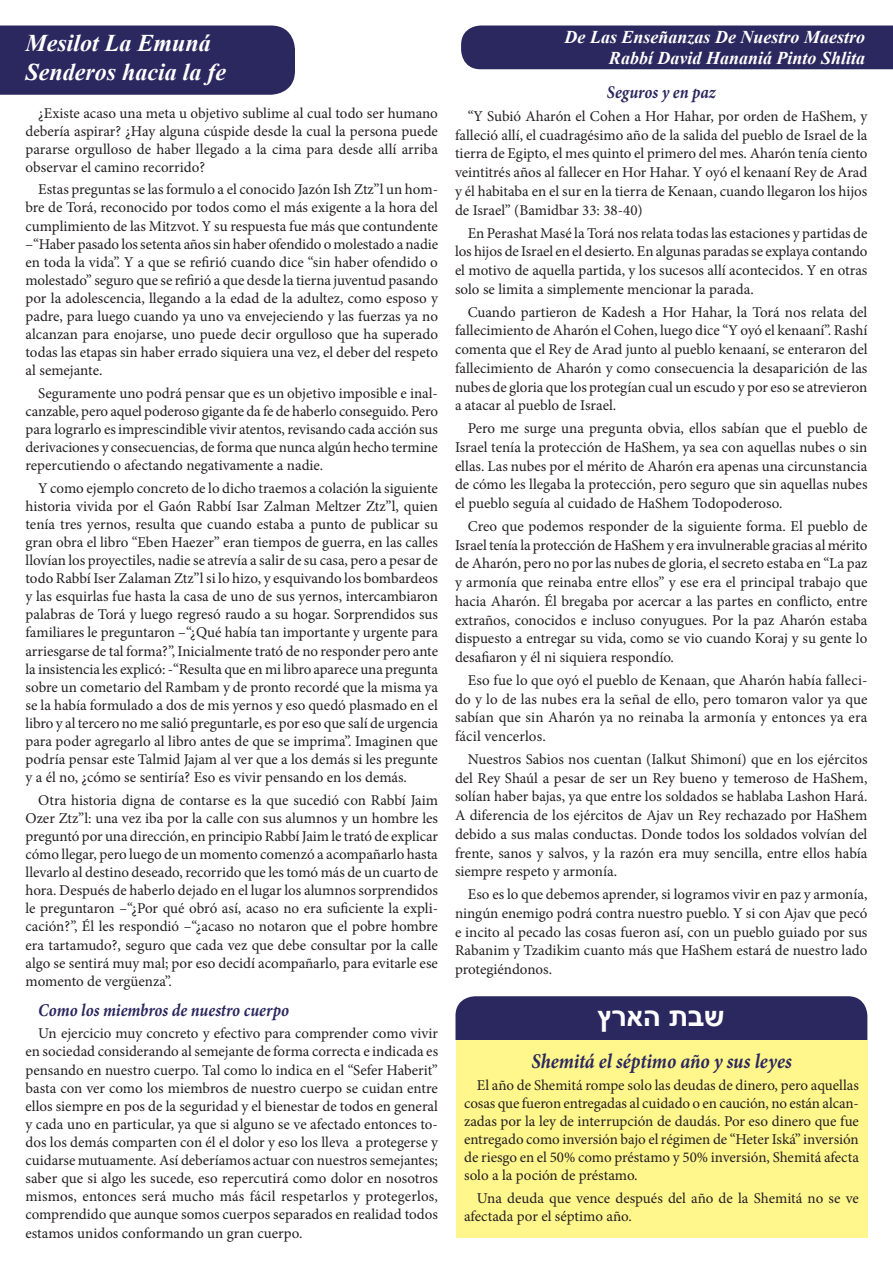
<style>
.page{position:relative;width:893px;height:1263px;background:#fff}
.page>*{position:absolute;margin:0;border:0;box-sizing:border-box;transform-origin:0 0}
.t1{font:700 28.5px "Arial";color:#fff}
.t2{font:italic 700 24px/28.8px "Times New Roman";color:#fff}
.t3{font:italic 700 21px "Minion Pro";letter-spacing:-.005em;color:#2b285f;scale:.9 1}
.t4{font:italic 700 18px/21.6px "Times New Roman";color:#fff;text-align:right}
.t5{font:italic 700 18px "Minion Pro";letter-spacing:.005em;color:#2b285f;scale:.9 1}
.t6{font:15px/18.1px "Minion Pro";color:#231f20;text-align:justify}
</style>
<div class="page">
<div style="left:0;top:26px;width:295px;height:69px;background:#2b285f"></div>
<div style="left:461px;top:26px;width:432px;height:43px;background:#2b285f"></div>
<div style="left:455px;top:996px;width:412px;height:44px;background:#2b285f"></div>
<div style="left:456px;top:1040px;width:411px;height:197px;background:#fff68c"></div>
<h2 class="t2" style="left:26px;top:28px;width:202px">Mesilot La Emuná<br>Senderos hacia la fe</h2>
<p class="t6" style="left:26px;top:104px;width:414px;text-indent:13px">¿Existe acaso una meta u objetivo sublime al cual todo ser humano debería aspirar? ¿Hay alguna cúspide desde la cual la persona puede pararse orgulloso de haber llegado a la cima para desde allí arriba observar el camino recorrido?</p>
<p class="t6" style="left:26px;top:181px;width:414px;text-indent:13px">Estas preguntas se las formulo a el conocido Jazón Ish Ztz”l un hom&shy;bre de Torá, reconocido por todos como el más exigente a la hora del cumplimiento de las Mitzvot. Y su respuesta fue más que contundente –“Haber pasado los setenta años sin haber ofendido o molestado a nadie en toda la vida”. Y a que se refirió cuando dice “sin haber ofendido o molestado” seguro que se refirió a que desde la tierna juventud pasando por la adolescencia, llegando a la edad de la adultez, como esposo y padre, para luego cuando ya uno va envejeciendo y las fuerzas ya no alcanzan para enojarse, uno puede decir orgulloso que ha superado todas las etapas sin haber errado siquiera una vez, el deber del respeto al semejante.</p>
<p class="t6" style="left:26px;top:384px;width:414px;text-indent:13px">Seguramente uno podrá pensar que es un objetivo imposible e inal&shy;canzable, pero aquel poderoso gigante da fe de haberlo conseguido. Pero para lograrlo es imprescindible vivir atentos, revisando cada acción sus derivaciones y consecuencias, de forma que nunca algún hecho termine repercutiendo o afectando negativamente a nadie.</p>
<p class="t6" style="left:26px;top:479px;width:414px;text-indent:13px">Y como ejemplo concreto de lo dicho traemos a colación la siguiente historia vivida por el Gaón Rabbí Isar Zalman Meltzer Ztz”l, quien tenía tres yernos, resulta que cuando estaba a punto de publicar su gran obra el libro “Eben Haezer” eran tiempos de guerra, en las calles llovían los proyectiles, nadie se atrevía a salir de su casa, pero a pesar de todo Rabbí Iser Zalaman Ztz”l si lo hizo, y esquivando los bombardeos y las esquirlas fue hasta la casa de uno de sus yernos, intercambiaron palabras de Torá y luego regresó raudo a su hogar. Sorprendidos sus familiares le preguntaron –“¿Qué había tan importante y urgente para arriesgarse de tal forma?”, Inicialmente trató de no responder pero ante la insistencia les explicó: -“Resulta que en mi libro aparece una pregunta sobre un cometario del Rambam y de pronto recordé que la misma ya se la había formulado a dos de mis yernos y eso quedó plasmado en el libro y al tercero no me salió preguntarle, es por eso que salí de urgencia para poder agregarlo al libro antes de que se imprima”. Imaginen que podría pensar este Talmid Jajam al ver que a los demás si les pregunte y a él no, ¿cómo se sentiría? Eso es vivir pensando en los demás.</p>
<p class="t6" style="left:26px;top:791px;width:414px;text-indent:13px">Otra historia digna de contarse es la que sucedió con Rabbí Jaim Ozer Ztz”l: una vez iba por la calle con sus alumnos y un hombre les preguntó por una dirección, en principio Rabbí Jaim le trató de explicar cómo llegar, pero luego de un momento comenzó a acompañarlo hasta llevarlo al destino deseado, recorrido que les tomó más de un cuarto de hora. Después de haberlo dejado en el lugar los alumnos sorprendidos le preguntaron –“¿Por qué obró así, acaso no era suficiente la expli&shy;cación?”, Él les respondió –“¿acaso no notaron que el pobre hombre era tartamudo?, seguro que cada vez que debe consultar por la calle algo se sentirá muy mal; por eso decidí acompañarlo, para evitarle ese momento de vergüenza”.</p>
<p class="t5" style="left:38px;top:997px;width:280px">Como los miembros de nuestro cuerpo</p>
<p class="t6" style="left:26px;top:1024px;width:414px;text-indent:13px">Un ejercicio muy concreto y efectivo para comprender como vivir en sociedad considerando al semejante de forma correcta e indicada es pensando en nuestro cuerpo. Tal como lo indica en el “Sefer Haberit” basta con ver como los miembros de nuestro cuerpo se cuidan entre ellos siempre en pos de la seguridad y el bienestar de todos en general y cada uno en particular, ya que si alguno se ve afectado entonces to&shy;dos los demás comparten con él el dolor y eso los lleva a protegerse y cuidarse mutuamente. Así deberíamos actuar con nuestros semejantes; saber que si algo les sucede, eso repercutirá como dolor en nosotros mismos, entonces será mucho más fácil respetarlos y protegerlos, comprendido que aunque somos cuerpos separados en realidad todos estamos unidos conformando un gran cuerpo.</p>
<p class="t4" style="left:564px;top:25px;width:302px">De Las Enseñanzas De Nuestro Maestro<br>Rabbí David Hananiá Pinto Shlita</p>
<p class="t5" style="left:607px;top:80px;width:122px">Seguros y en paz</p>
<p class="t6" style="left:455px;top:107px;width:414px;line-height:18.8px;text-indent:13px">“Y Subió Aharón el Cohen a Hor Hahar, por orden de HaShem, y falleció allí, el cuadragésimo año de la salida del pueblo de Israel de la tierra de Egipto, el mes quinto el primero del mes. Aharón tenía ciento veintitrés años al fallecer en Hor Hahar. Y oyó el kenaaní Rey de Arad y él habitaba en el sur en la tierra de Kenaan, cuando llegaron los hijos de Israel” (Bamidbar 33: 38-40)</p>
<p class="t6" style="left:455px;top:223px;width:414px;line-height:18.8px;text-indent:13px">En Perashat Masé la Torá nos relata todas las estaciones y partidas de los hijos de Israel en el desierto. En algunas paradas se explaya contando el motivo de aquella partida, y los sucesos allí acontecidos. Y en otras solo se limita a simplemente mencionar la parada.</p>
<p class="t6" style="left:455px;top:303px;width:414px;line-height:18.8px;text-indent:13px">Cuando partieron de Kadesh a Hor Hahar, la Torá nos relata del fallecimiento de Aharón el Cohen, luego dice “Y oyó el kenaaní”. Rashí comenta que el Rey de Arad junto al pueblo kenaaní, se enteraron del fallecimiento de Aharón y como consecuencia la desaparición de las nubes de gloria que los protegían cual un escudo y por eso se atrevieron a atacar al pueblo de Israel.</p>
<p class="t6" style="left:455px;top:419px;width:414px;line-height:18.8px;text-indent:13px">Pero me surge una pregunta obvia, ellos sabían que el pueblo de Israel tenía la protección de HaShem, ya sea con aquellas nubes o sin ellas. Las nubes por el mérito de Aharón era apenas una circunstancia de cómo les llegaba la protección, pero seguro que sin aquellas nubes el pueblo seguía al cuidado de HaShem Todopoderoso.</p>
<p class="t6" style="left:455px;top:517px;width:414px;line-height:18.8px;text-indent:13px">Creo que podemos responder de la siguiente forma. El pueblo de Israel tenía la protección de HaShem y era invulnerable gracias al mérito de Aharón, pero no por las nubes de gloria, el secreto estaba en “La paz y armonía que reinaba entre ellos” y ese era el principal trabajo que hacia Aharón. Él bregaba por acercar a las partes en conflicto, entre extraños, conocidos e incluso conyugues. Por la paz Aharón estaba dispuesto a entregar su vida, como se vio cuando Koraj y su gente lo desafiaron y él ni siquiera respondío.</p>
<p class="t6" style="left:455px;top:671px;width:414px;line-height:18.8px;text-indent:13px">Eso fue lo que oyó el pueblo de Kenaan, que Aharón había falleci&shy;do y lo de las nubes era la señal de ello, pero tomaron valor ya que sabían que sin Aharón ya no reinaba la armonía y entonces ya era fácil vencerlos.</p>
<p class="t6" style="left:455px;top:750px;width:414px;line-height:18.8px;text-indent:13px">Nuestros Sabios nos cuentan (Ialkut Shimoní) que en los ejércitos del Rey Shaúl a pesar de ser un Rey bueno y temeroso de HaShem, solían haber bajas, ya que entre los soldados se hablaba Lashon Hará.<br>A diferencia de los ejércitos de Ajav un Rey rechazado por HaShem debido a sus malas conductas. Donde todos los soldados volvían del frente, sanos y salvos, y la razón era muy sencilla, entre ellos había siempre respeto y armonía.</p>
<p class="t6" style="left:455px;top:885px;width:414px;line-height:18.8px;text-indent:13px">Eso es lo que debemos aprender, si logramos vivir en paz y armonía, ningún enemigo podrá contra nuestro pueblo. Y si con Ajav que pecó e incito al pecado las cosas fueron así, con un pueblo guiado por sus Rabanim y Tzadikim cuanto más que HaShem estará de nuestro lado protegiéndonos.</p>
<h1 class="t1" style="left:597px;top:997px;width:129px">הארץ ת שב</h1>
<h3 class="t3" style="left:531px;top:1046px;width:291px">Shemitá el séptimo año y sus leyes</h3>
<p class="t6" style="left:464px;top:1076px;width:396px;text-indent:13px">El año de Shemitá rompe solo las deudas de dinero, pero aquellas cosas que fueron entregadas al cuidado o en caución, no están alcan&shy;zadas por la ley de interrupción de daudás. Por eso dinero que fue entregado como inversión bajo el régimen de “Heter Iská” inversión de riesgo en el 50% como préstamo y 50% inversión, Shemitá afecta solo a la poción de préstamo.</p>
<p class="t6" style="left:464px;top:1189px;width:396px;text-indent:13px">Una deuda que vence después del año de la Shemitá no se ve afectada por el séptimo año.</p>
</div>
